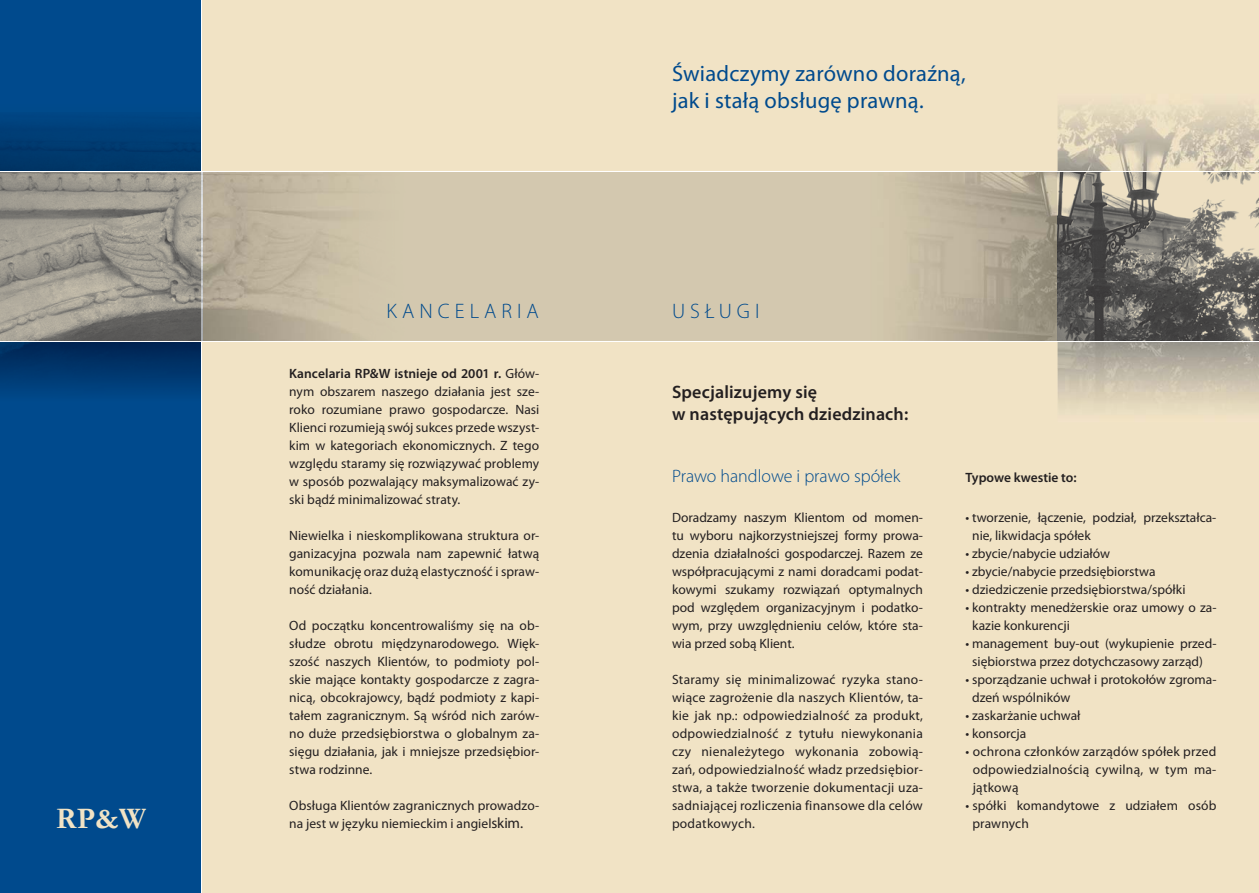
<style>
.page{position:relative;width:1259px;height:893px;background:#f1e3c5}
.page>*{position:absolute;margin:0;border:0;box-sizing:border-box;transform-origin:0 0}
.t1{font:700 30px "Garamond";color:#f1e3c5}
.t2{font:22.5px/27px "Myriad Pro";letter-spacing:.01em;color:#004a8d}
.t3{font:300 21px "Myriad Pro";letter-spacing:.24em;color:#004a8d}
.t4{font:600 18px/21.6px "Myriad Pro";letter-spacing:.01em;color:#231f20}
.t5{font:300 18px "Myriad Pro";color:#004a8d}
.t6{font:13.5px/18px "Myriad Pro";color:#231f20;text-align:justify}
.t7{font:600 13.5px "Myriad Pro";color:#231f20}
.s1{font-weight:600}
.s2{font-size:15px}
</style>
<div class="page">
<div style="left:0;top:0;width:202px;height:893px;background:#004a8d"></div>
<div style="left:412px;top:172px;width:458px;height:169px;background:#d3c8af"></div>
<svg style="left:0;top:115px;width:201px;height:278px"></svg>
<img style="left:0;top:172px;width:412px;height:169px">
<hr style="left:201px;top:0;width:1px;height:893px;background:#fff">
<img style="left:870px;top:172px;width:187px;height:169px">
<svg style="left:1057px;top:342px;width:202px;height:68px;background:#c4bba9"></svg>
<svg style="left:1057px;top:104px;width:202px;height:67px"></svg>
<svg style="left:1057px;top:172px;width:202px;height:169px"></svg>
<hr style="left:0;top:171px;width:1259px;height:1px;background:#fff">
<hr style="left:0;top:341px;width:1259px;height:1px;background:#fff">
<h1 class="t1" style="left:56px;top:803px;width:92px">RP&amp;W</h1>
<h3 class="t3" style="left:386px;top:303px;width:154px">KANCELARIA</h3>
<p class="t6" style="left:289px;top:366px;width:252px"><span class="s1">Kancelaria RP&amp;W istnieje od 2001 r.</span> Głów&shy;nym obszarem naszego działania jest sze&shy;roko rozumiane prawo gospodarcze. Nasi Klienci rozumieją swój sukces przede wszyst&shy;kim w kategoriach ekonomicznych. Z tego względu staramy się rozwiązywać problemy w sposób pozwalający maksymalizować zy&shy;ski bądź minimalizować straty.</p>
<p class="t6" style="left:289px;top:528px;width:251px">Niewielka i nieskomplikowana struktura or&shy;ganizacyjna pozwala nam zapewnić łatwą komunikację oraz dużą elastyczność i spraw&shy;ność działania.</p>
<p class="t6" style="left:289px;top:618px;width:252px">Od początku koncentrowaliśmy się na ob&shy;słudze obrotu międzynarodowego. Więk&shy;szość naszych Klientów, to podmioty pol&shy;skie mające kontakty gospodarcze z zagra&shy;nicą, obcokrajowcy, bądź podmioty z kapi&shy;tałem zagranicznym. Są wśród nich zarów&shy;no duże przedsiębiorstwa o globalnym za&shy;sięgu działania, jak i mniejsze przedsiębior&shy;stwa rodzinne.</p>
<p class="t6" style="left:289px;top:798px;width:252px">Obsługa Klientów zagranicznych prowadzo&shy;na jest w języku niemieckim i angiel<span class="s2">skim.</span></p>
<h2 class="t2" style="left:672px;top:62px;width:295px">Świadczymy zarówno doraźną, jak i stałą obsługę prawną.</h2>
<h3 class="t3" style="left:672px;top:303px;width:89px">USŁUGI</h3>
<h3 class="t4" style="left:672px;top:383px;width:238px">Specjalizujemy się<br>w następujących dziedzinach:</h3>
<h3 class="t5" style="left:672px;top:470px;width:230px">Prawo handlowe i prawo spółek</h3>
<p class="t6" style="left:672px;top:510px;width:252px">Doradzamy naszym Klientom od momen&shy;tu wyboru najkorzystniejszej formy prowa&shy;dzenia działalności gospodarczej. Razem ze współpracującymi z nami doradcami podat&shy;kowymi szukamy rozwiązań optymalnych pod względem organizacyjnym i podatko&shy;wym, przy uwzględnieniu celów, które sta&shy;wia przed sobą Klient.</p>
<p class="t6" style="left:672px;top:672px;width:252px">Staramy się minimalizować ryzyka stano&shy;wiące zagrożenie dla naszych Klientów, ta&shy;kie jak np.: odpowiedzialność za produkt, odpowiedzialność z tytułu niewykonania czy nienależytego wykonania zobowią&shy;zań, odpowiedzialność władz przedsiębior&shy;stwa, a także tworzenie dokumentacji uza&shy;sadniającej rozliczenia finansowe dla celów podatkowych.</p>
<p class="t7" style="left:965px;top:473px;width:113px">Typowe kwestie to:</p>
<p class="t6" style="left:972px;top:510px;width:246px;text-indent:-7px">• tworzenie, łączenie, podział, przekształca&shy;nie, likwidacja spółek</p>
<p class="t6" style="left:965px;top:546px;width:146px">• zbycie/nabycie udziałów</p>
<p class="t6" style="left:965px;top:564px;width:191px">• zbycie/nabycie przedsiębiorstwa</p>
<p class="t6" style="left:965px;top:582px;width:221px">• dziedziczenie przedsiębiorstwa/spółki</p>
<p class="t6" style="left:972px;top:600px;width:246px;text-indent:-7px">• kontrakty menedżerskie oraz umowy o za&shy;kazie konkurencji</p>
<p class="t6" style="left:965px;top:636px;width:252px;text-align:center">• management buy-out (wykupienie przed&shy;siębiorstwa przez dotychczasowy zarząd)</p>
<p class="t6" style="left:972px;top:672px;width:246px;text-indent:-7px">• sporządzanie uchwał i protokołów zgroma&shy;dzeń wspólników</p>
<p class="t6" style="left:965px;top:708px;width:116px">• zaskarżanie uchwał</p>
<p class="t6" style="left:965px;top:726px;width:62px">• konsorcja</p>
<p class="t6" style="left:972px;top:744px;width:245px;text-indent:-7px">• ochrona członków zarządów spółek przed odpowiedzialnością cywilną, w tym ma&shy;jątkową</p>
<p class="t6" style="left:972px;top:798px;width:245px;text-indent:-7px">• spółki komandytowe z udziałem osób prawnych</p>
</div>
